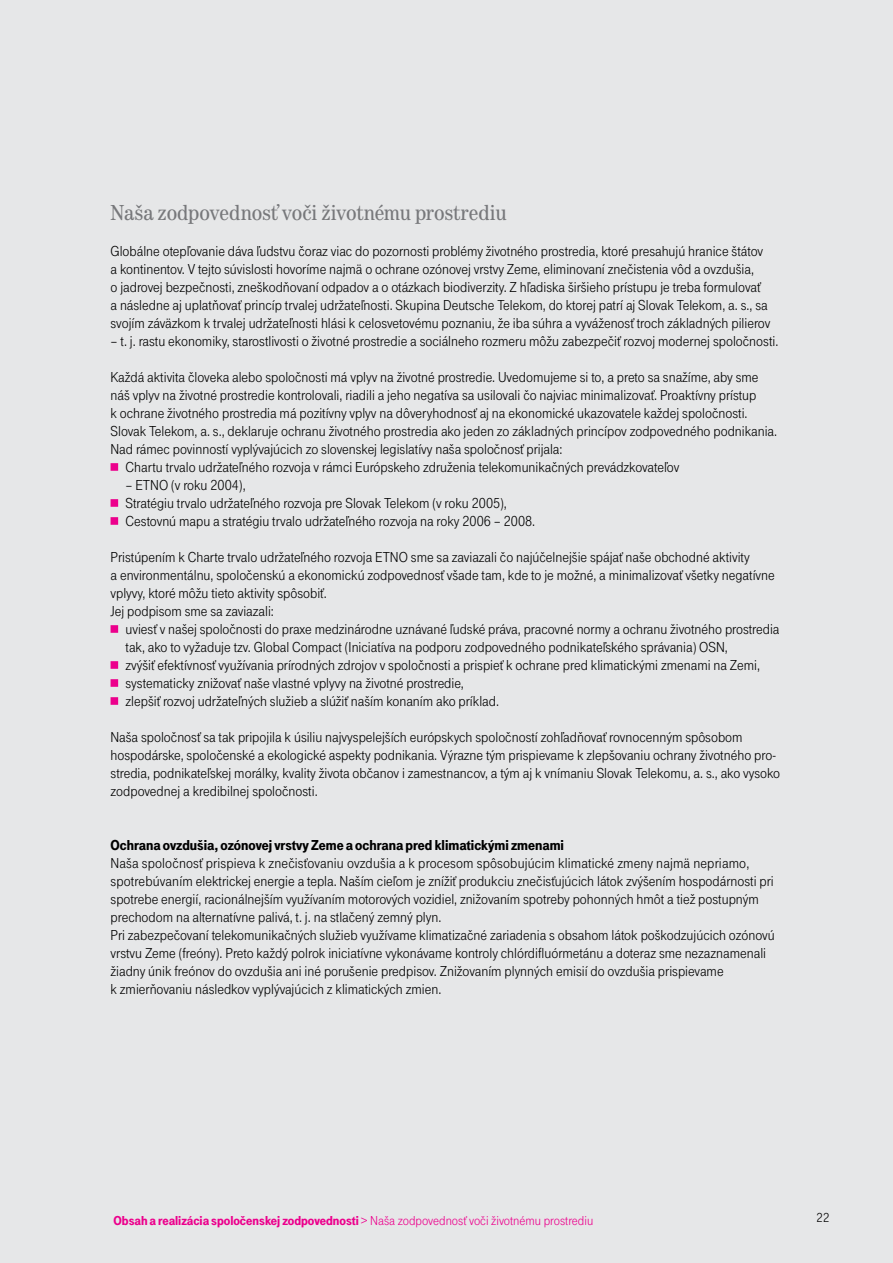
<style>
.page{position:relative;width:893px;height:1263px;background:#e6e7e8}
.page>*{position:absolute;margin:0;border:0;box-sizing:border-box;transform-origin:0 0}
.t1{font:22.5px "Tele Antiqua";letter-spacing:-.005em;color:#77787b}
.t2{font:15px/18px "Tele Grotesk Norm";color:#000}
.t3{font:15px "Tele Grotesk Ultr";color:#000}
.t4{font:13.5px "Tele Grotesk Ultr";color:#ec008c}
.t5{font:13.5px "Tele Grotesk Norm";color:#000}
.s1{font-family:"Tele Grotesk Norm"}
</style>
<div class="page">
<svg style="left:111px;top:463px;width:7px;height:8px"></svg>
<svg style="left:111px;top:499px;width:7px;height:8px"></svg>
<svg style="left:111px;top:517px;width:7px;height:8px"></svg>
<svg style="left:111px;top:625px;width:7px;height:8px"></svg>
<svg style="left:111px;top:661px;width:7px;height:8px"></svg>
<svg style="left:111px;top:679px;width:7px;height:8px"></svg>
<svg style="left:111px;top:697px;width:7px;height:8px"></svg>
<h1 class="t1" style="left:111px;top:200px;width:398px">Naša zodpovednosť voči životnému prostrediu</h1>
<p class="t2" style="left:111px;top:242px;width:661px">Globálne otepľovanie dáva ľudstvu čoraz viac do pozornosti problémy životného prostredia, ktoré presahujú hranice štátov a kontinentov. V tejto súvislosti hovoríme najmä o ochrane ozónovej vrstvy Zeme, eliminovaní znečistenia vôd a ovzdušia,<br>o jadrovej bezpečnosti, zneškodňovaní odpadov a o otázkach biodiverzity. Z hľadiska širšieho prístupu je treba formulovať a následne aj uplatňovať princíp trvalej udržateľnosti. Skupina Deutsche Telekom, do ktorej patrí aj Slovak Telekom, a. s., sa svojím záväzkom k trvalej udržateľnosti hlási k celosvetovému poznaniu, že iba súhra a vyváženosť troch základných pilierov</p>
<p class="t2" style="left:111px;top:332px;width:669px">– t. j. rastu ekonomiky, starostlivosti o životné prostredie a sociálneho rozmeru môžu zabezpečiť rozvoj modernej spoločnosti.</p>
<p class="t2" style="left:111px;top:368px;width:649px">Každá aktivita človeka alebo spoločnosti má vplyv na životné prostredie. Uvedomujeme si to, a preto sa snažíme, aby sme</p>
<p class="t2" style="left:111px;top:386px;width:647px">náš vplyv na životné prostredie kontrolovali, riadili a jeho negatíva sa usilovali čo najviac minimalizovať. Proaktívny prístup</p>
<p class="t2" style="left:111px;top:404px;width:638px">k ochrane životného prostredia má pozitívny vplyv na dôveryhodnosť aj na ekonomické ukazovatele každej spoločnosti.</p>
<p class="t2" style="left:111px;top:422px;width:668px">Slovak Telekom, a. s., deklaruje ochranu životného prostredia ako jeden zo základných princípov zodpovedného podnikania.</p>
<p class="t2" style="left:111px;top:440px;width:453px">Nad rámec povinností vyplývajúcich zo slovenskej legislatívy naša spoločnosť prijala:</p>
<p class="t2" style="left:126px;top:458px;width:555px">Chartu trvalo udržateľného rozvoja v rámci Európskeho združenia telekomunikačných prevádzkovateľov</p>
<p class="t2" style="left:126px;top:476px;width:411px">– ETNO (v roku 2004),<br>Stratégiu trvalo udržateľného rozvoja pre Slovak Telekom (v roku 2005),<br>Cestovnú mapu a stratégiu trvalo udržateľného rozvoja na roky 2006 – 2008.</p>
<p class="t2" style="left:111px;top:548px;width:666px">Pristúpením k Charte trvalo udržateľného rozvoja ETNO sme sa zaviazali čo najúčelnejšie spájať naše obchodné aktivity<br>a environmentálnu, spoločenskú a ekonomickú zodpovednosť všade tam, kde to je možné, a minimalizovať všetky negatívne vplyvy, ktoré môžu tieto aktivity spôsobiť.<br>Jej podpisom sme sa zaviazali:</p>
<p class="t2" style="left:126px;top:620px;width:655px">uviesť v našej spoločnosti do praxe medzinárodne uznávané ľudské práva, pracovné normy a ochranu životného prostredia tak, ako to vyžaduje tzv. Global Compact (Iniciatíva na podporu zodpovedného podnikateľského správania) OSN,<br>zvýšiť efektívnosť využívania prírodných zdrojov v spoločnosti a prispieť k ochrane pred klimatickými zmenami na Zemi, systematicky znižovať naše vlastné vplyvy na životné prostredie,<br>zlepšiť rozvoj udržateľných služieb a slúžiť naším konaním ako príklad.</p>
<p class="t2" style="left:111px;top:728px;width:671px">Naša spoločnosť sa tak pripojila k úsiliu najvyspelejších európskych spoločností zohľadňovať rovnocenným spôsobom hospodárske, spoločenské a ekologické aspekty podnikania. Výrazne tým prispievame k zlepšovaniu ochrany životného pro&shy;stredia, podnikateľskej morálky, kvality života občanov i zamestnancov, a tým aj k vnímaniu Slovak Telekomu, a. s., ako vysoko zodpovednej a kredibilnej spoločnosti.</p>
<p class="t3" style="left:111px;top:836px;width:455px">Ochrana ovzdušia, ozónovej vrstvy Zeme a ochrana pred klimatickými zmenami</p>
<p class="t2" style="left:111px;top:854px;width:666px">Naša spoločnosť prispieva k znečisťovaniu ovzdušia a k procesom spôsobujúcim klimatické zmeny najmä nepriamo, spotrebúvaním elektrickej energie a tepla. Naším cieľom je znížiť produkciu znečisťujúcich látok zvýšením hospodárnosti pri spotrebe energií, racionálnejším využívaním motorových vozidiel, znižovaním spotreby pohonných hmôt a tiež postupným prechodom na alternatívne palivá, t. j. na stlačený zemný plyn.<br>Pri zabezpečovaní telekomunikačných služieb využívame klimatizačné zariadenia s obsahom látok poškodzujúcich ozónovú vrstvu Zeme (freóny). Preto každý polrok iniciatívne vykonávame kontroly chlórdifluórmetánu a doteraz sme nezaznamenali žiadny únik freónov do ovzdušia ani iné porušenie predpisov. Znižovaním plynných emisií do ovzdušia prispievame<br>k zmierňovaniu následkov vyplývajúcich z klimatických zmien.</p>
<p class="t4" style="left:113px;top:1213px;width:481px">Obsah a realizácia spoločenskej zodpovednosti <span class="s1">&gt; Naša zodpovednosť voči životnému prostrediu</span></p>
<p class="t5" style="left:817px;top:1210px;width:14px">22</p>
</div>
